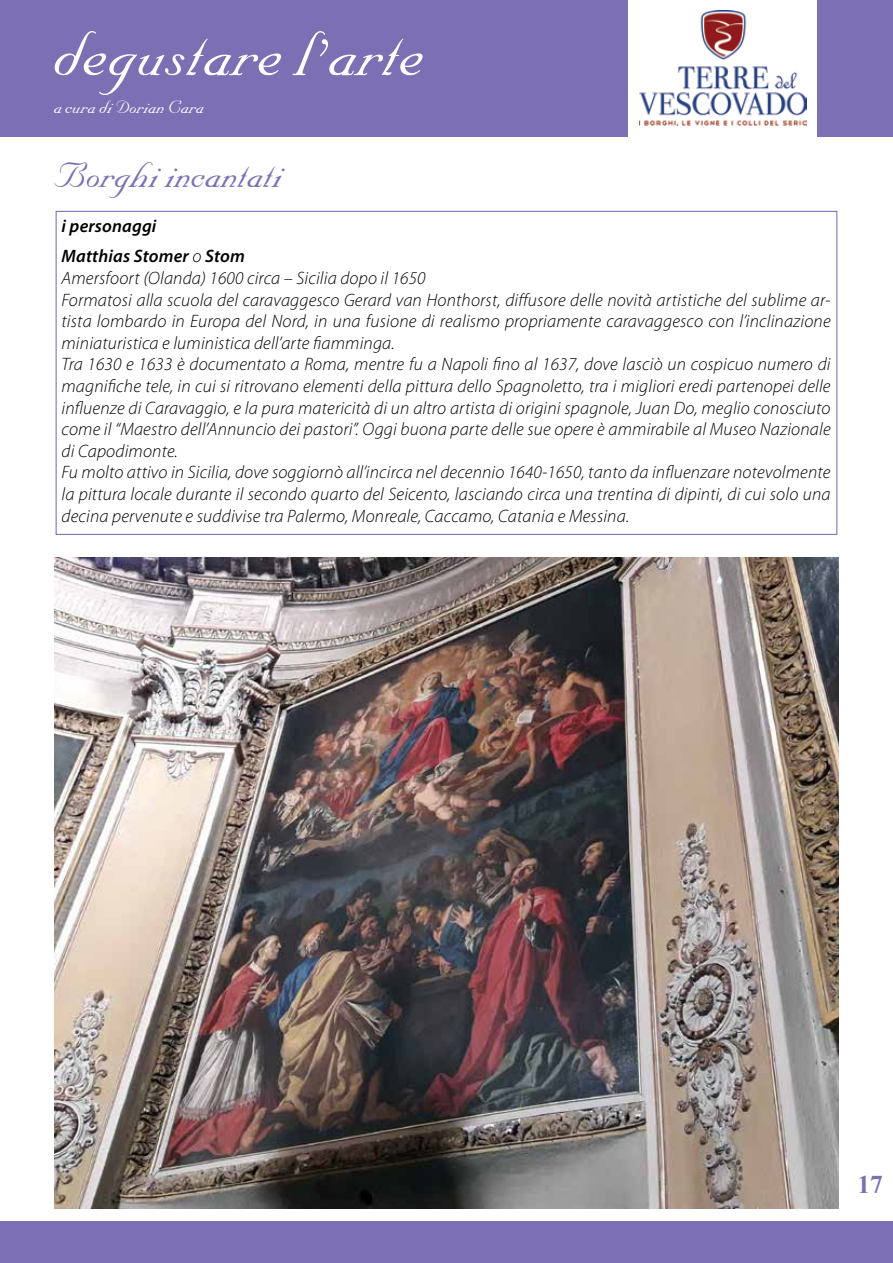
<style>
.page{position:relative;width:893px;height:1263px;background:#fff}
.page>*{position:absolute;margin:0;border:0;box-sizing:border-box;transform-origin:0 0}
.t1{font:75px "Nuptial Script";color:#fff}
.t2{font:42px "Nuptial Script";color:#7c6fb3}
.t3{font:700 25.5px "Times New Roman";color:#7c6fb3}
.t4{font:21px "Nuptial Script";color:#fff}
.t5{font:italic 300 18px/21.6px "Myriad Pro";letter-spacing:.01em;color:#000}
.t6{font:italic 600 18px/30.6px "Myriad Pro";letter-spacing:.01em;color:#000}
.s1{font-weight:300}
</style>
<div class="page">
<div style="left:0;top:0;width:628px;height:136px;background:#7c6fb3"></div>
<div style="left:0;top:1221px;width:893px;height:42px;background:#7c6fb3"></div>
<div style="left:818px;top:0;width:75px;height:136px;background:#7c6fb3"></div>
<img style="left:640px;top:11px;width:167px;height:114px">
<img style="left:54px;top:557px;width:785px;height:652px">
<h1 class="t1" style="left:54px;top:12px;width:372px">degustare l’arte</h1>
<p class="t4" style="left:54px;top:95px;width:152px">a cura di Dorian Cara</p>
<h2 class="t2" style="left:54px;top:152px;width:230px">Borghi incantati</h2>
<p class="t6" style="left:62px;top:210px;width:185px">i personaggi<br>Matthias Stomer <span class="s1">o</span> Stom</p>
<p class="t5" style="left:62px;top:267px;width:771px">Amersfoort (Olanda) 1600 circa – Sicilia dopo il 1650<br>Formatosi alla scuola del caravaggesco Gerard van Honthorst, diffusore delle novità artistiche del sublime ar&shy;tista lombardo in Europa del Nord, in una fusione di realismo propriamente caravaggesco con l’inclinazione miniaturistica e luministica dell’arte fiamminga.<br>Tra 1630 e 1633 è documentato a Roma, mentre fu a Napoli fino al 1637, dove lasciò un cospicuo numero di magnifiche tele, in cui si ritrovano elementi della pittura dello Spagnoletto, tra i migliori eredi partenopei delle influenze di Caravaggio, e la pura matericità di un altro artista di origini spagnole, Juan Do, meglio conosciuto come il “Maestro dell’Annuncio dei pastori”. Oggi buona parte delle sue opere è ammirabile al Museo Nazionale di Capodimonte.<br>Fu molto attivo in Sicilia, dove soggiornò all’incirca nel decennio 1640-1650, tanto da influenzare notevolmente la pittura locale durante il secondo quarto del Seicento, lasciando circa una trentina di dipinti, di cui solo una decina pervenute e suddivise tra Palermo, Monreale, Caccamo, Catania e Messina.</p>
<h3 class="t3" style="left:857px;top:1166px;width:27px">17</h3>
</div>
